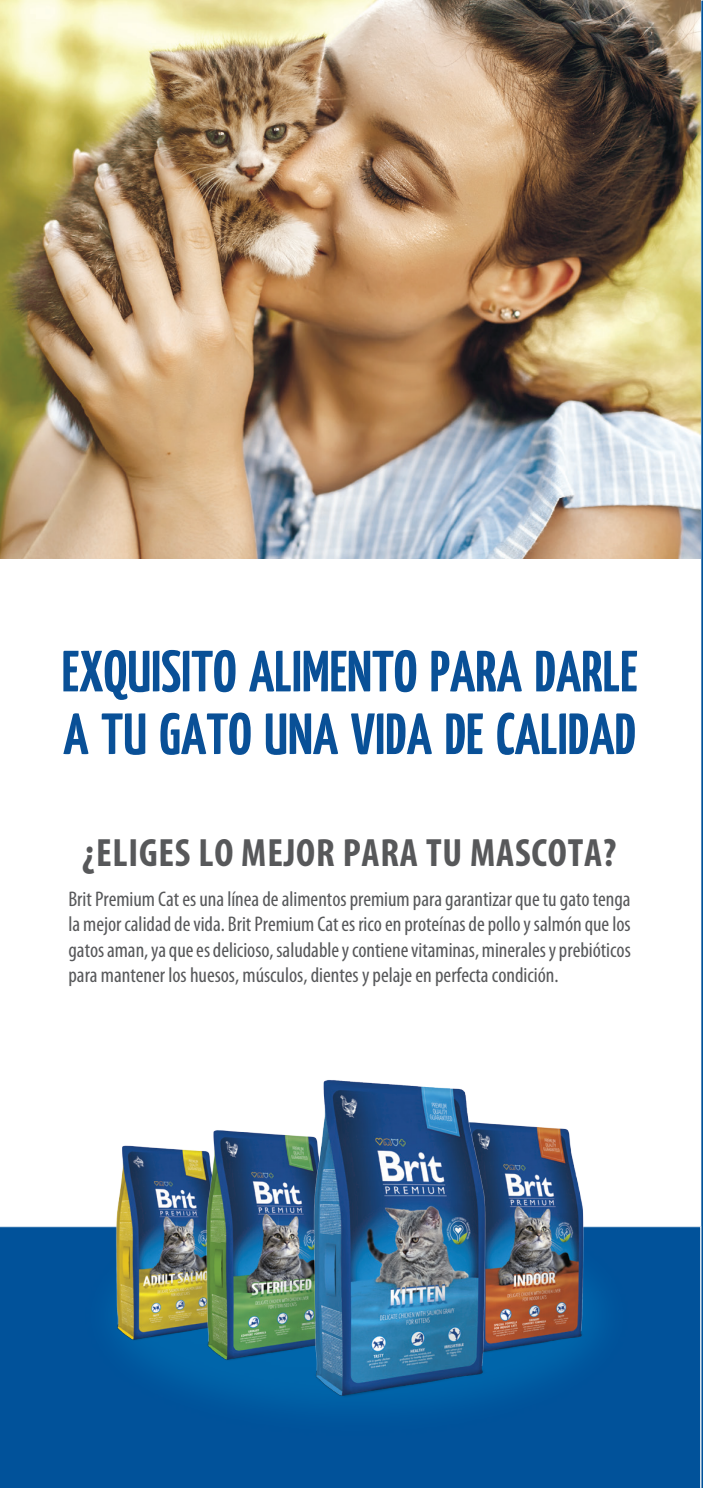
<style>
.page{position:relative;width:703px;height:1488px;background:#fff}
.page>*{position:absolute;margin:0;border:0;box-sizing:border-box;transform-origin:0 0}
.t1{font:700 58px/62.8px "Yanone Kaffeesatz";color:#095097}
.t2{font:700 condensed 39.5px "Myriad Pro";letter-spacing:.02em;color:#57585a}
.t3{font:condensed 21.25px/25.5px "Myriad Pro";color:#57585a;text-align:justify}
</style>
<div class="page">
<svg style="left:701px;top:0;width:1px;height:1488px"></svg>
<div style="left:0;top:1226px;width:701px;height:262px;background:#01529a"></div>
<img style="left:0;top:0;width:700px;height:558px">
<div style="left:20px;top:1226px;width:672px;height:262px;background:#01529a"></div>
<img style="left:100px;top:1145px;width:86px;height:216px">
<img style="left:186px;top:1130px;width:101px;height:255px">
<img style="left:511px;top:1125px;width:91px;height:253px">
<img style="left:287px;top:1080px;width:224px;height:351px">
<h1 class="t1" style="left:62px;top:637px;width:577px">EXQUISITO ALIMENTO PARA DARLE<br>A TU GATO UNA VIDA DE CALIDAD</h1>
<h2 class="t2" style="left:82px;top:828px;width:535px">¿ELIGES LO MEJOR PARA TU MASCOTA?</h2>
<p class="t3" style="left:68px;top:886px;width:563px">Brit Premium Cat es una línea de alimentos premium para garantizar que tu gato tenga la mejor calidad de vida. Brit Premium Cat es rico en proteínas de pollo y salmón que los gatos aman, ya que es delicioso, saludable y contiene vitaminas, minerales y prebióticos para mantener los huesos, músculos, dientes y pelaje en perfecta condición.</p>
</div>
